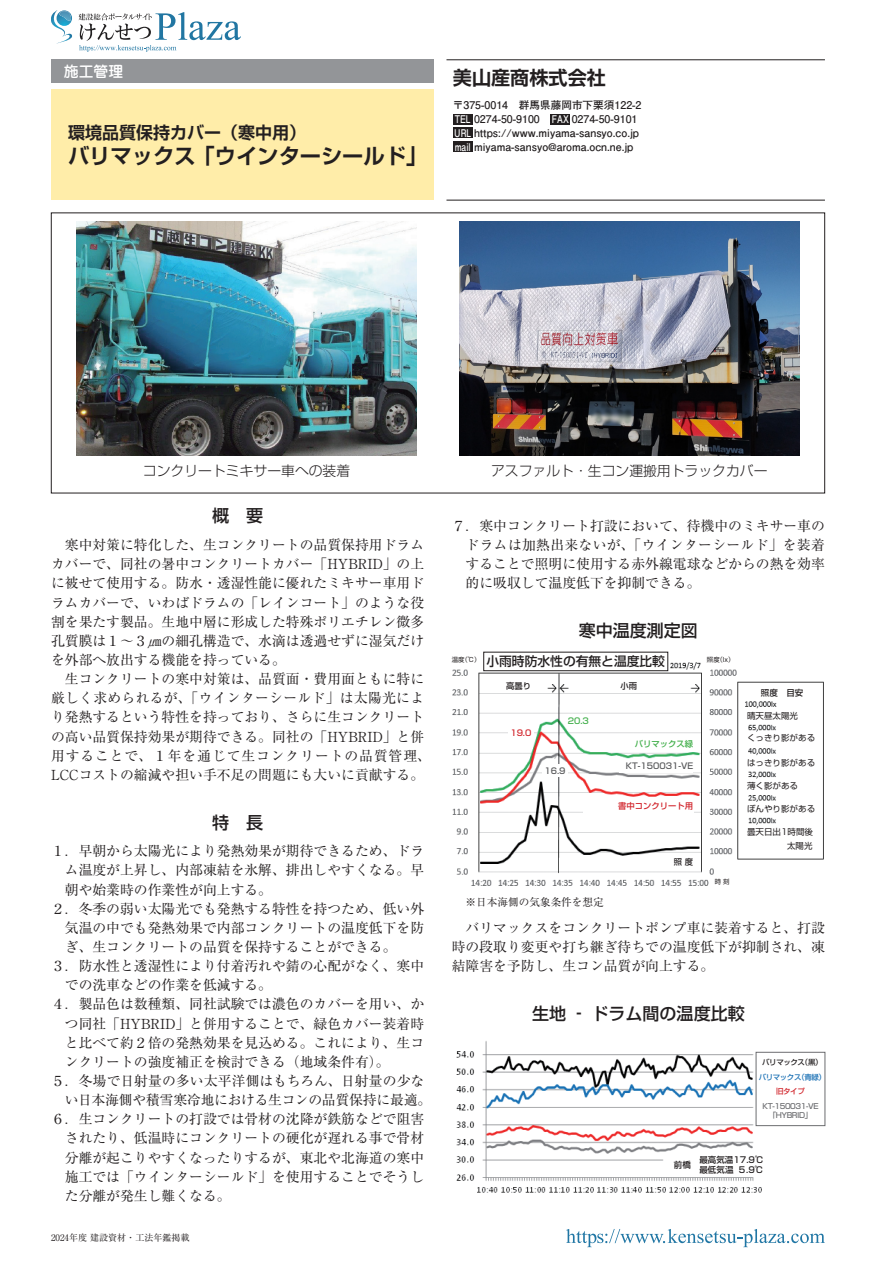
<style>
.page{position:relative;width:893px;height:1263px;background:#fff}
.page>*{position:absolute;margin:0;border:0;box-sizing:border-box;transform-origin:0 0}
.t1{font:700 21.3px "Shin Go Pr 6 De";color:#231f20}
.t2{font:700 19.2px "Shin Go Pr 6 De";color:#231f20}
.t3{font:500 16.95px "Shin Go Pr 6";color:#231f20}
.t4{font:700 16.95px "Shin Go Pr 6 De";color:#231f20}
.t5{font:500 14.85px "Jun 34 Pro";color:#fff}
.t6{font:13.8px/19.2px "Ryumin Pr 6";color:#231f20;text-align:justify}
.t7{font:300 13.8px "Shin Go Pr 6";color:#231f20}
.t8{font:13.8px "Ryumin Pr 6";letter-spacing:-.02em;color:#231f20}
.t9{font:500 12.75px "Shin Go Pr 6";color:#231f20}
.t10{font:700 10.65px/13.8px "Futo Go B101 Pr 6";color:#231f20}
.t11{font:10.65px "Ryumin Pro";color:#231f20}
.t12{font:9px "Ryumin Pr 6";color:#231f20}
.t13{font:8.55px/14.1px "Shin Go Pr 6";color:#231f20;text-align:right}
.t14{font:500 8.55px/9.6px "Shin Go Pr 6";color:#231f20;text-align:right}
.t15{font:500 8.4px "Shin Go Pr 6";color:#57585a}
.t16{font:500 8.4px "Shin Go Pr 6";color:#d1232a}
.t17{font:500 8.4px "Shin Go Pr 6";color:#40ae49}
.t18{font:500 8.4px "Shin Go Pr 6";color:#231f20}
.t19{font:500 7.5px/8.6px "Shin Go Pr 6";letter-spacing:-.05em;color:#6c6d70;text-align:center}
.t20{font:500 7.5px "Shin Go Pr 6";letter-spacing:-.05em;color:#1b71b5}
.t21{font:500 7.5px "Shin Go Pr 6";letter-spacing:-.05em;color:#231f20}
.t22{font:500 7.5px "Shin Go Pr 6";color:#d1232a}
.t23{font:6.45px "Shin Go Pr 6";color:#231f20}
.s1{color:#fff}
</style>
<div class="page">
<hr style="left:446px;top:200px;width:379px;height:1px;background:#231f20">
<hr style="left:446px;top:60px;width:379px;height:1px;background:#231f20">
<div style="left:51px;top:60px;width:383px;height:23px;background:#939598"></div>
<div style="left:51px;top:89px;width:383px;height:111px;background:#ffeda9"></div>
<img style="left:77px;top:221px;width:340px;height:234px">
<img style="left:459px;top:221px;width:340px;height:234px">
<div style="left:453px;top:114px;width:20px;height:10px;background:#231f20"></div>
<div style="left:550px;top:114px;width:20px;height:10px;background:#231f20"></div>
<div style="left:453px;top:128px;width:20px;height:10px;background:#231f20"></div>
<div style="left:453px;top:141px;width:20px;height:11px;background:#231f20"></div>
<img style="left:452px;top:651px;width:372px;height:235px">
<div style="left:502px;top:679px;width:33px;height:14px;background:#fff"></div>
<div style="left:613px;top:679px;width:32px;height:14px;background:#fff"></div>
<div style="left:566px;top:714px;width:25px;height:13px;background:#fff"></div>
<div style="left:604px;top:737px;width:89px;height:13px;background:#fff"></div>
<div style="left:508px;top:727px;width:26px;height:13px;background:#fff"></div>
<div style="left:583px;top:800px;width:110px;height:12px;background:#fff"></div>
<div style="left:542px;top:764px;width:26px;height:13px;background:#fff"></div>
<div style="left:620px;top:760px;width:73px;height:13px;background:#fff"></div>
<div style="left:662px;top:855px;width:31px;height:13px;background:#fff"></div>
<div style="left:710px;top:877px;width:20px;height:9px;background:#fff"></div>
<div style="left:747px;top:710px;width:70px;height:11px;background:#fff"></div>
<div style="left:747px;top:688px;width:70px;height:11px;background:#fff"></div>
<div style="left:747px;top:733px;width:70px;height:11px;background:#fff"></div>
<div style="left:747px;top:757px;width:70px;height:11px;background:#fff"></div>
<div style="left:747px;top:780px;width:70px;height:11px;background:#fff"></div>
<div style="left:747px;top:803px;width:70px;height:11px;background:#fff"></div>
<div style="left:747px;top:827px;width:70px;height:11px;background:#fff"></div>
<div style="left:787px;top:841px;width:27px;height:11px;background:#fff"></div>
<div style="left:452px;top:654px;width:34px;height:11px;background:#fff"></div>
<div style="left:707px;top:654px;width:33px;height:11px;background:#fff"></div>
<div style="left:484px;top:652px;width:184px;height:19px;background:#fff"></div>
<div style="left:483px;top:652px;width:185px;height:19px;border:1px solid #231f20"></div>
<img style="left:456px;top:1041px;width:318px;height:152px">
<div style="left:756px;top:1052px;width:69px;height:74px;border:1px solid #6c6d70"></div>
<div style="left:666px;top:1152px;width:105px;height:25px;background:#fff"></div>
<svg style="left:566px;top:1229px;width:259px;height:18px"></svg>
<img style="left:66px;top:10px;width:6px;height:16px">
<img style="left:66px;top:11px;width:6px;height:10px">
<img style="left:51px;top:10px;width:15px;height:23px">
<img style="left:58px;top:33px;width:14px;height:10px">
<svg style="left:78px;top:12px;width:163px;height:40px"></svg>
<p class="t5" style="left:64px;top:59px;width:61px">施工管理</p>
<p class="t4" style="left:68px;top:119px;width:240px">環境品質保持カバー（寒中用）</p>
<h1 class="t1" style="left:68px;top:139px;width:361px">バリマックス「ウインターシールド」</h1>
<h2 class="t2" style="left:453px;top:62px;width:155px">美山産商株式会社</h2>
<p class="t10" style="left:453px;top:98px;width:190px">〒375-0014　群馬県藤岡市下栗須122-2<br><span class="s1">TEL</span> 0274-50-9100　<span class="s1">FAX</span> 0274-50-9101<br><span class="s1">URL</span> https://www.miyama-sansyo.co.jp <span class="s1">mail</span> miyama-sansyo@aroma.ocn.ne.jp</p>
<p class="t7" style="left:143px;top:459px;width:209px">コンクリートミキサー車への装着</p>
<p class="t7" style="left:491px;top:459px;width:278px">アスファルト・生コン運搬用トラックカバー</p>
<p class="t3" style="left:212px;top:502px;width:53px">概　要</p>
<p class="t6" style="left:51px;top:535px;width:375px;text-indent:14px">寒中対策に特化した、生コンクリートの品質保持用ドラムカバーで、同社の暑中コンクリートカバー「HYBRID」の上に被せて使用する。防水・透湿性能に優れたミキサー車用ドラムカバーで、いわばドラムの「レインコート」のような役割を果たす製品。生地中層に形成した特殊ポリエチレン微多孔質膜は１～３㎛の細孔構造で、水滴は透過せずに湿気だけを外部へ放出する機能を持っている。</p>
<p class="t6" style="left:51px;top:669px;width:381px;text-align:center">生コンクリートの寒中対策は、品質面・費用面ともに特に<br>厳しく求められるが、「ウインターシールド」は太陽光により発熱するという特性を持っており、さらに生コンクリートの高い品質保持効果が期待できる。同社の「HYBRID」と併用することで、１年を通じて生コンクリートの品質管理、<br>LCCコストの縮減や担い手不足の問題にも大いに貢献する。</p>
<p class="t3" style="left:212px;top:808px;width:53px">特　長</p>
<p class="t6" style="left:51px;top:841px;width:375px">１．早朝から太陽光により発熱効果が期待できるため、ドラ</p>
<p class="t6" style="left:65px;top:860px;width:361px">ム温度が上昇し、内部凍結を氷解、排出しやすくなる。早</p>
<p class="t6" style="left:65px;top:879px;width:209px">朝や始業時の作業性が向上する。</p>
<p class="t6" style="left:51px;top:898px;width:375px">２．冬季の弱い太陽光でも発熱する特性を持つため、低い外</p>
<p class="t6" style="left:65px;top:917px;width:361px">気温の中でも発熱効果で内部コンクリートの温度低下を防</p>
<p class="t6" style="left:65px;top:936px;width:333px">ぎ、生コンクリートの品質を保持することができる。</p>
<p class="t6" style="left:51px;top:956px;width:375px">３．防水性と透湿性により付着汚れや錆の心配がなく、寒中</p>
<p class="t6" style="left:65px;top:975px;width:209px">での洗車などの作業を低減する。</p>
<p class="t6" style="left:51px;top:994px;width:375px">４．製品色は数種類、同社試験では濃色のカバーを用い、か</p>
<p class="t6" style="left:65px;top:1013px;width:361px">つ同社「HYBRID」と併用することで、緑色カバー装着時</p>
<p class="t6" style="left:65px;top:1032px;width:361px">と比べて約２倍の発熱効果を見込める。これにより、生コ</p>
<p class="t6" style="left:65px;top:1051px;width:326px">ンクリートの強度補正を検討できる（地域条件有）。</p>
<p class="t6" style="left:51px;top:1070px;width:375px">５．冬場で日射量の多い太平洋側はもちろん、日射量の少な</p>
<p class="t8" style="left:65px;top:1089px;width:368px">い日本海側や積雪寒冷地における生コンの品質保持に最適。</p>
<p class="t6" style="left:51px;top:1109px;width:375px">６．生コンクリートの打設では骨材の沈降が鉄筋などで阻害</p>
<p class="t6" style="left:65px;top:1128px;width:361px">されたり、低温時にコンクリートの硬化が遅れる事で骨材</p>
<p class="t6" style="left:65px;top:1147px;width:361px">分離が起こりやすくなったりするが、東北や北海道の寒中</p>
<p class="t6" style="left:65px;top:1166px;width:361px">施工では「ウインターシールド」を使用することでそうし</p>
<p class="t6" style="left:65px;top:1185px;width:167px">た分離が発生し難くなる。</p>
<p class="t12" style="left:51px;top:1230px;width:140px">2024年度 建設資材・工法年鑑掲載</p>
<p class="t12" style="left:55px;top:1230px;width:140px">2023年度 建設資材・工法年鑑掲載</p>
<p class="t12" style="left:65px;top:1230px;width:6px">3</p>
<p class="t6" style="left:466px;top:515px;width:361px;text-indent:-14px">７．寒中コンクリート打設において、待機中のミキサー車のドラムは加熱出来ないが、「ウインターシールド」を装着することで照明に使用する赤外線電球などからの熱を効率的に吸収して温度低下を抑制できる。</p>
<p class="t3" style="left:579px;top:617px;width:121px">寒中温度測定図</p>
<p class="t9" style="left:452px;top:651px;width:215px"><sup>温度（℃）</sup> 小雨時防水性の有無と温度比較</p>
<p class="t23" style="left:707px;top:654px;width:29px">照度（lx）</p>
<p class="t18" style="left:506px;top:679px;width:27px">高曇り</p>
<p class="t18" style="left:621px;top:679px;width:18px">小雨</p>
<p class="t17" style="left:568px;top:713px;width:23px">20.3</p>
<p class="t17" style="left:635px;top:736px;width:60px">バリマックス緑</p>
<p class="t16" style="left:510px;top:726px;width:23px">19.0</p>
<p class="t15" style="left:544px;top:764px;width:23px">16.9</p>
<p class="t15" style="left:626px;top:759px;width:69px">KT-150031-VE</p>
<p class="t16" style="left:618px;top:799px;width:77px">書中コンクリート用</p>
<p class="t11" style="left:466px;top:893px;width:140px">※日本海側の気象条件を想定</p>
<p class="t18" style="left:674px;top:855px;width:21px">照 度</p>
<p class="t23" style="left:715px;top:876px;width:16px">時 刻</p>
<p class="t14" style="left:761px;top:688px;width:44px">照度　目安</p>
<p class="t13" style="left:747px;top:730px;width:70px">くっきり影がある</p>
<p class="t13" style="left:747px;top:755px;width:70px">はっきり影がある</p>
<p class="t13" style="left:747px;top:778px;width:53px">薄く影がある</p>
<p class="t13" style="left:747px;top:801px;width:70px">ぼんやり影がある</p>
<p class="t13" style="left:747px;top:824px;width:67px">曇天日出1時間後太陽光</p>
<p class="t13" style="left:747px;top:708px;width:53px">晴天昼太陽光</p>
<p class="t6" style="left:452px;top:917px;width:375px;text-indent:14px">バリマックスをコンクリートポンプ車に装着すると、打設時の段取り変更や打ち継ぎ待ちでの温度低下が抑制され、凍結障害を予防し、生コン品質が向上する。</p>
<p class="t3" style="left:532px;top:1000px;width:214px">生地 ‐ ドラム間の温度比較</p>
<p class="t21" style="left:762px;top:1056px;width:62px">バリマックス（黒）</p>
<p class="t20" style="left:759px;top:1070px;width:69px">バリマックス（青緑）</p>
<p class="t22" style="left:776px;top:1085px;width:30px">旧タイプ</p>
<p class="t19" style="left:762px;top:1102px;width:57px">KT-150031-VE「HYBRID」</p>
<p class="t14" style="left:674px;top:1154px;width:91px">　最高気温17.9℃<br>　　　最低気温　５.9℃</p>
<p class="t14" style="left:674px;top:1160px;width:19px">前橋</p>
</div>
